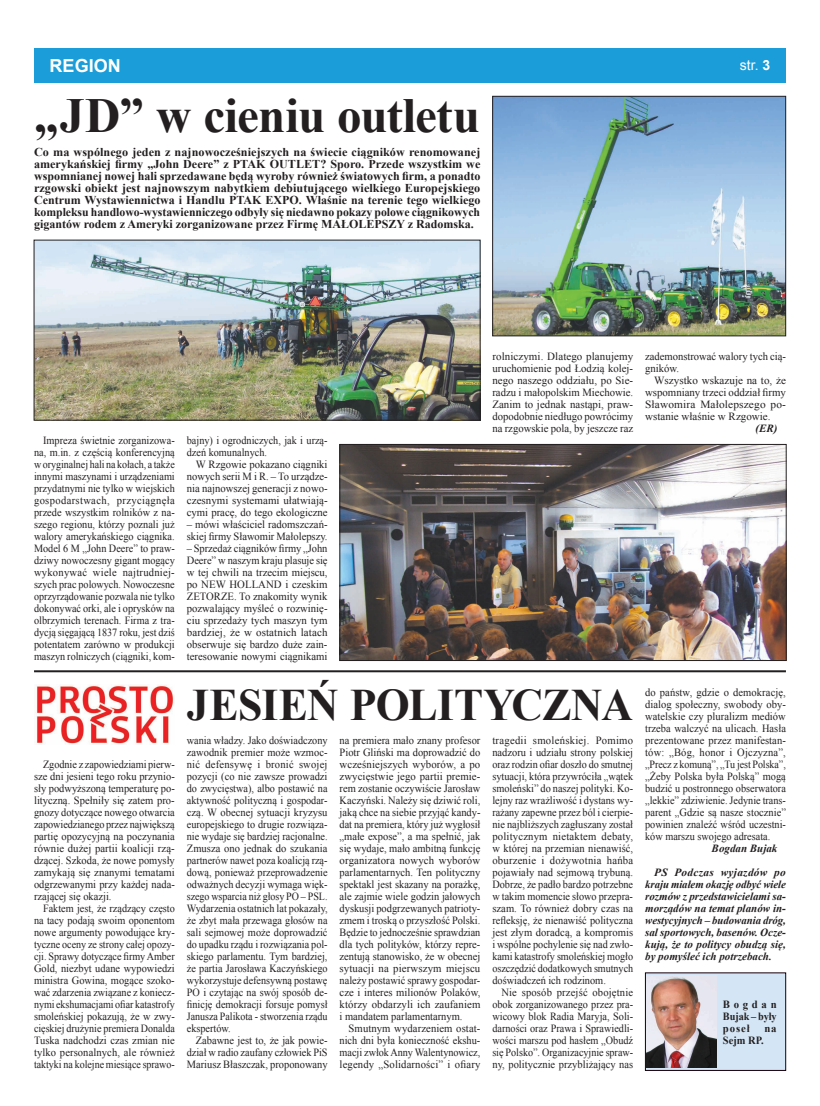
<style>
.page{position:relative;width:820px;height:1106px;background:#fff}
.page>*{position:absolute;margin:0;border:0;box-sizing:border-box;transform-origin:0 0}
.t1{font:700 49px "Times New Roman";color:#231f20}
.t2{font:700 45px "Times New Roman";letter-spacing:-.01em;color:#231f20}
.t3{font:700 18px "Arial";color:#fff}
.t4{font:14px "Arial";color:#fff}
.t5{font:700 12px/12px "Times New Roman";color:#231f20}
.t6{font:11px/12px "Times New Roman";color:#231f20;text-align:justify;scale:.93 1}
.t7{font:11px/12px "Times New Roman";color:#231f20;text-align:justify}
.t8{font:11px/12px "Times New Roman";color:#231f20;text-align:justify;scale:.95 1}
.t9{font:11px/12px "Times New Roman";color:#231f20;text-align:justify;scale:.96 1}
.t10{font:11px/12px "Times New Roman";color:#231f20;text-align:justify;scale:.94 1}
.t11{font:italic 700 11px/12px "Times New Roman";color:#231f20;text-align:justify}
.t12{font:italic 700 11px/24px "Times New Roman";letter-spacing:.025em;color:#231f20}
.t13{font:700 11px/12px "Times New Roman";color:#231f20;text-align:justify}
.t14{font:700 11px "Times New Roman";color:#231f20;scale:.95 1}
.s1{font-weight:700}
</style>
<div class="page">
<div style="left:34px;top:48px;width:751px;height:34px;background:#1b9dd9"></div>
<hr style="left:34px;top:670px;width:751px;height:2px;background:#231f20">
<div style="left:645px;top:972px;width:140px;height:98px;background:#d4e5f5"></div>
<img style="left:646px;top:976px;width:69px;height:91px">
<img style="left:494px;top:98px;width:289px;height:236px">
<div style="left:492px;top:96px;width:293px;height:240px;border:1px solid #231f20"></div>
<img style="left:36px;top:242px;width:442px;height:176px">
<div style="left:34px;top:240px;width:446px;height:180px;border:1px solid #231f20"></div>
<img style="left:341px;top:446px;width:443px;height:212px">
<div style="left:339px;top:444px;width:447px;height:216px;border:1px solid #231f20"></div>
<img style="left:35px;top:685px;width:139px;height:59px">
<h3 class="t3" style="left:50px;top:53px;width:73px">REGION</h3>
<p class="t4" style="left:739px;top:56px;width:32px">str. <span class="s1">3</span></p>
<h1 class="t1" style="left:34px;top:82px;width:447px">„JD” w cieniu outletu</h1>
<p class="t5" style="left:34px;top:146px;width:447px">Co ma wspólnego jeden z najnowocześniejszych na świecie ciągników renomowanej amerykańskiej firmy „John Deere” z PTAK OUTLET</p>
<p class="t5" style="left:34px;top:158px;width:447px;text-align:justify;text-indent:286px">? Sporo. Przede wszystkim we wspomnianej nowej hali sprzedawane będą wyroby również światowych firm, a ponadto rzgowski obiekt jest najnowszym nabytkiem debiutującego wielkiego Europejskiego Centrum Wystawiennictwa i Handlu PTAK EXPO . Właśnie na terenie tego wielkiego kompleksu handlowo-wystawienniczego odbyły się niedawno pokazy polowe ciągnikowych gigantów rodem z Ameryki zorganizowane przez Firmę MAŁOLEP</p>
<p class="t5" style="left:381px;top:218px;width:93px">SZY z Radomska.</p>
<p class="t10" style="left:34px;top:434px;width:151px;text-indent:9px">Impreza świetnie zorganizowa&shy;na, m.in. z częścią konferencyjną w oryginalnej hali na kołach, a także innymi maszynami i urządzeniami przydatnymi nie tylko w wiejskich gospodarstwach, przyciągnęła przede wszystkim rolników z na&shy;szego regionu, którzy poznali już walory amerykańskiego ciągnika.<br>Model 6 M „John Deere” to praw&shy;dziwy nowoczesny gigant mogący wykonywać wiele najtrudniej&shy;szych prac polowych. Nowoczesne oprzyrządowanie pozwala nie tylko dokonywać orki, ale i oprysków na olbrzymich terenach. Firma z tra&shy;dycją sięgającą 1837 roku, jest dziś potentatem zarówno w produkcji maszyn rolniczych (ciągniki, kom-</p>
<p class="t6" style="left:187px;top:434px;width:153px">bajny) i ogrodniczych, jak i urzą&shy;dzeń komunalnych.</p>
<p class="t7" style="left:187px;top:458px;width:142px;text-indent:9px">W Rzgowie pokazano ciągniki nowych serii M i R. – To urządze&shy;nia najnowszej generacji z nowo&shy;czesnymi systemami ułatwiają&shy;cymi pracę, do tego ekologiczne</p>
<p class="t7" style="left:187px;top:518px;width:142px">– mówi właściciel radomszczań&shy;skiej firmy Sławomir Małolepszy.</p>
<p class="t8" style="left:187px;top:542px;width:150px">– Sprzedaż ciągników firmy „John Deere” w naszym kraju plasuje się w tej chwili na trzecim miejscu, po NEW HOLLAND i czeskim ZETORZE. To znakomity wynik pozwalający myśleć o rozwinię&shy;ciu sprzedaży tych maszyn tym bardziej, że w ostatnich latach obserwuje się bardzo duże zain&shy;teresowanie nowymi ciągnikami</p>
<p class="t7" style="left:492px;top:350px;width:142px">rolniczymi. Dlatego planujemy uruchomienie pod Łodzią kolej&shy;nego naszego oddziału, po Sie&shy;radzu i małopolskim Miechowie.<br>Zanim to jednak nastąpi, praw&shy;dopodobnie niedługo powrócimy na rzgowskie pola, by jeszcze raz</p>
<p class="t9" style="left:645px;top:350px;width:148px">zademonstrować walory tych cią&shy;gników.</p>
<p class="t7" style="left:645px;top:374px;width:142px;text-indent:9px">Wszystko wskazuje na to, że wspomniany trzeci oddział firmy Sławomira Małolepszego po&shy;wstanie właśnie w Rzgowie.</p>
<p class="t11" style="left:755px;top:422px;width:23px">(ER)</p>
<p class="t6" style="left:34px;top:758px;width:153px;text-indent:9px">Zgodnie z zapowiedziami pierw&shy;sze dni jesieni tego roku przynio&shy;sły podwyższoną temperaturę po&shy;lityczną. Spełniły się zatem pro&shy;gnozy dotyczące nowego otwarcia zapowiedzianego przez największą partię opozycyjną na poczynania równie dużej partii koalicji rzą&shy;dzącej. Szkoda, że nowe pomysły zamykają się znanymi tematami odgrzewanymi przy każdej nada&shy;rzającej się okazji.</p>
<p class="t6" style="left:34px;top:902px;width:153px;text-indent:9px">Faktem jest, że rządzący często na tacy podają swoim oponentom nowe argumenty powodujące kry&shy;tyczne oceny ze strony całej opozy&shy;cji. Sprawy dotyczące firmy Amber Gold, niezbyt udane wypowiedzi ministra Gowina, mogące szoko&shy;wać zdarzenia związane z koniecz&shy;nymi ekshumacjami ofiar katastrofy smoleńskiej pokazują, że w zwy&shy;cięskiej drużynie premiera Donalda Tuska nadchodzi czas zmian nie tylko personalnych, ale również taktyki na kolejne miesiące sprawo-</p>
<h2 class="t2" style="left:187px;top:674px;width:386px">Jesień polityczna</h2>
<p class="t6" style="left:187px;top:734px;width:153px">wania władzy. Jako doświadczony zawodnik premier może wzmoc&shy;nić defensywę i bronić swojej pozycji (co nie zawsze prowadzi do zwycięstwa), albo postawić na aktywność polityczną i gospodar&shy;czą. W obecnej sytuacji kryzysu europejskiego to drugie rozwiąza&shy;nie wydaje się bardziej racjonalne.<br>Zmusza ono jednak do szukania partnerów nawet poza koalicją rzą&shy;dową, ponieważ przeprowadzenie odważnych decyzji wymaga więk&shy;szego wsparcia niż głosy PO – PSL.<br>Wydarzenia ostatnich lat pokazały, że zbyt mała przewaga głosów na sali sejmowej może doprowadzić do upadku rządu i rozwiązania pol&shy;skiego parlamentu. Tym bardziej, że partia Jarosława Kaczyńskiego wykorzystuje defensywną postawę PO i czytając na swój sposób de&shy;finicję demokracji forsuje pomysł Janusza Palikota - stworzenia rządu ekspertów.</p>
<p class="t8" style="left:187px;top:1034px;width:150px;text-indent:9px">Zabawne jest to, że jak powie&shy;dział w radio zaufany człowiek PiS Mariusz Błaszczak, proponowany</p>
<p class="t8" style="left:339px;top:734px;width:150px">na premiera mało znany profesor Piotr Gliński ma doprowadzić do wcześniejszych wyborów, a po zwycięstwie jego partii premie&shy;rem zostanie oczywiście Jarosław Kaczyński. Należy się dziwić roli, jaką chce na siebie przyjąć kandy&shy;dat na premiera, który już wygłosił „małe expose”, a ma spełnić, jak się wydaje, mało ambitną funkcję organizatora nowych wyborów parlamentarnych. Ten polityczny spektakl jest skazany na porażkę, ale zajmie wiele godzin jałowych dyskusji podgrzewanych patrioty&shy;zmem i troską o przyszłość Polski.<br>Będzie to jednocześnie sprawdzian dla tych polityków, którzy repre&shy;zentują stanowisko, że w obecnej sytuacji na pierwszym miejscu należy postawić sprawy gospodar&shy;cze i interes milionów Polaków, którzy obdarzyli ich zaufaniem i mandatem parlamentarnym.</p>
<p class="t7" style="left:339px;top:1022px;width:142px;text-indent:9px">Smutnym wydarzeniem ostat&shy;nich dni była konieczność ekshu&shy;macji zwłok Anny Walentynowicz, legendy „Solidarności” i ofiary</p>
<p class="t7" style="left:492px;top:734px;width:142px">tragedii smoleńskiej. Pomimo nadzoru i udziału strony polskiej oraz rodzin ofiar doszło do smutnej sytuacji, która przywróciła „wątek smoleński” do naszej polityki. Ko&shy;lejny raz wrażliwość i dystans wy&shy;rażany zapewne przez ból i cierpie&shy;nie najbliższych zagłuszany został politycznym nietaktem debaty, w której na przemian nienawiść, oburzenie i dożywotnia hańba pojawiały nad sejmową trybuną.<br>Dobrze, że padło bardzo potrzebne w takim momencie słowo przepra&shy;szam. To również dobry czas na refleksję, że nienawiść polityczna jest złym doradcą, a kompromis i wspólne pochylenie się nad zwło&shy;kami katastrofy smoleńskiej mogło oszczędzić dodatkowych smutnych doświadczeń ich rodzinom.</p>
<p class="t9" style="left:492px;top:986px;width:148px;text-indent:9px">Nie sposób przejść obojętnie obok zorganizowanego przez pra&shy;wicowy blok Radia Maryja, Soli&shy;darności oraz Prawa i Sprawiedli&shy;wości marszu pod hasłem „Obudź się Polsko”. Organizacyjnie spraw&shy;ny, politycznie przybliżający nas</p>
<p class="t9" style="left:645px;top:686px;width:148px">do państw, gdzie o demokrację, dialog społeczny, swobody oby&shy;watelskie czy pluralizm mediów trzeba walczyć na ulicach. Hasła prezentowane przez manifestan&shy;tów: „Bóg, honor i Ojczyzna”, „Precz z komuną”, „Tu jest Polska”, „Żeby Polska była Polską” mogą budzić u postronnego obserwatora „lekkie” zdziwienie. Jedynie trans&shy;parent „Gdzie są nasze stocznie” powinien znaleźć wśród uczestni&shy;ków marszu swojego adresata.</p>
<p class="t12" style="left:654px;top:836px;width:133px;text-indent:57px">Bogdan Bujak<br>PS Podczas wyjazdów po</p>
<p class="t11" style="left:645px;top:878px;width:142px">kraju miałem okazję odbyć wiele rozmów z przedstawicielami sa&shy;morządów na temat planów in&shy;westycyjnych – budowania dróg, sal sportowych, basenów. Ocze&shy;kują, że to politycy obudzą się, by pomyśleć ich potrzebach.</p>
<p class="t13" style="left:722px;top:998px;width:55px">Bogdan Bujak – były poseł</p>
<p class="t13" style="left:764px;top:1022px;width:14px">na</p>
<p class="t14" style="left:722px;top:1033px;width:44px">Sejm RP.</p>
</div>
